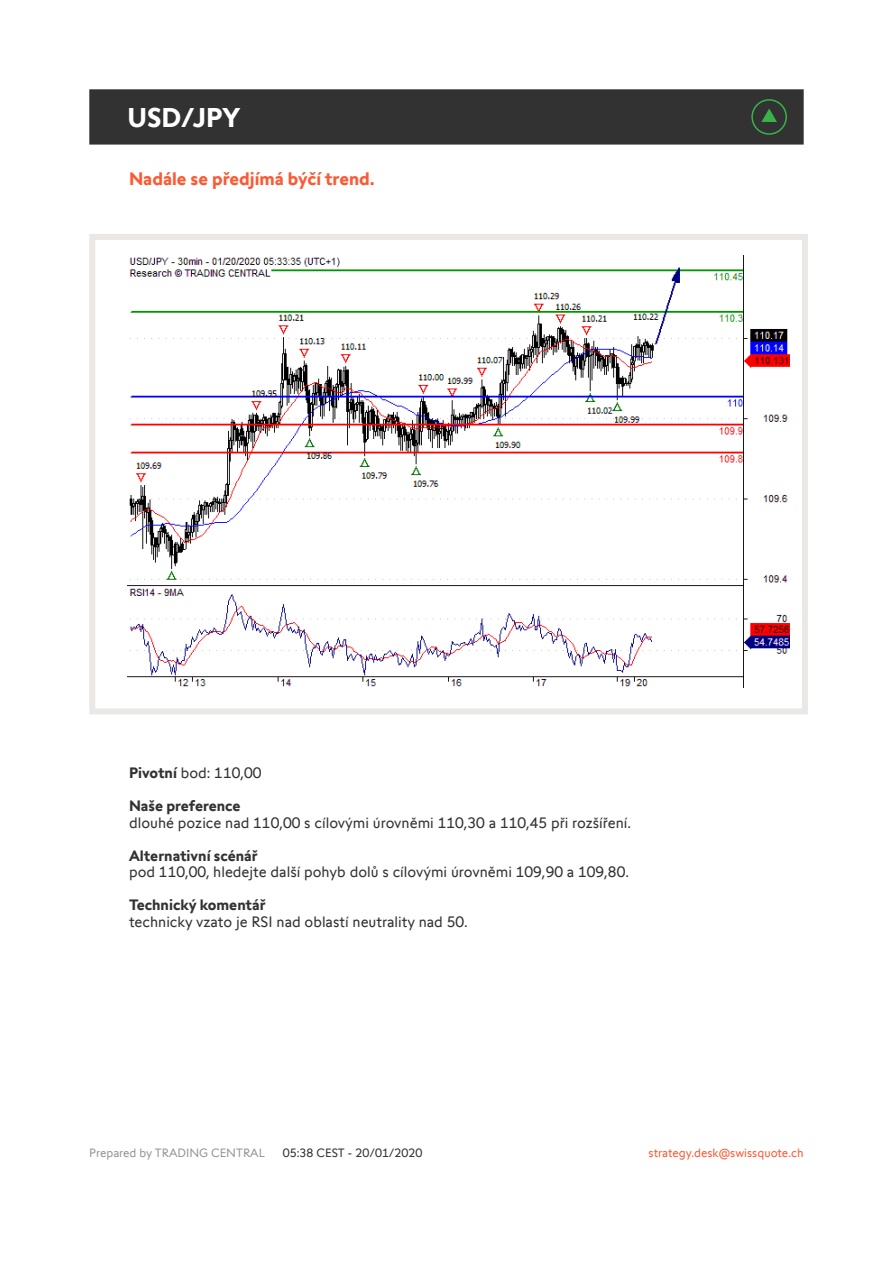
<style>
.page{position:relative;width:893px;height:1263px;background:#fff}
.page>*{position:absolute;margin:0;border:0;box-sizing:border-box;transform-origin:0 0}
.t1{font:700 27px "Swissquote CT";color:#fff}
.t2{font:700 18px "Swissquote CT";color:#fa5b35}
.t3{font:15px "Swissquote CT";color:#323232}
.t4{font:700 15px "Swissquote CT";color:#323232}
.t5{font:12px "Swissquote CT";color:#fa5b35}
.t6{font:12px "Swissquote CT";color:#939598}
.t7{font:12px "Swissquote CT";color:#323232}
.s1{font-weight:700}
</style>
<div class="page">
<div style="left:89px;top:234px;width:719px;height:480px;border:6px solid #e9e8e7"></div>
<div style="left:89px;top:89px;width:715px;height:56px;background:#323232;border:2px solid #323232"></div>
<img style="left:128px;top:255px;width:661px;height:432px">
<svg style="left:751px;top:99px;width:36px;height:36px"></svg>
<h1 class="t1" style="left:128px;top:101px;width:114px">USD/JPY</h1>
<p class="t2" style="left:129px;top:168px;width:247px">Nadále se předjímá býčí trend.</p>
<p class="t3" style="left:129px;top:764px;width:134px"><span class="s1">Pivotní</span> bod: 110,00</p>
<p class="t4" style="left:129px;top:797px;width:113px">Naše preference</p>
<p class="t3" style="left:129px;top:814px;width:503px">dlouhé pozice nad 110,00 s cílovými úrovněmi 110,30 a 110,45 při rozšíření.</p>
<p class="t4" style="left:129px;top:846px;width:130px">Alternativní scénář</p>
<p class="t3" style="left:129px;top:863px;width:501px">pod 110,00, hledejte další pohyb dolů s cílovými úrovněmi 109,90 a 109,80.</p>
<p class="t4" style="left:129px;top:896px;width:138px">Technický komentář</p>
<p class="t3" style="left:129px;top:913px;width:340px">technicky vzato je RSI nad oblastí neutrality nad 50.</p>
<p class="t6" style="left:89px;top:1145px;width:177px">Prepared by TRADING CENTRAL</p>
<p class="t7" style="left:283px;top:1145px;width:141px">05:38 CEST - 20/01/2020</p>
<p class="t5" style="left:649px;top:1145px;width:157px">strategy.desk@swissquote.ch</p>
</div>
